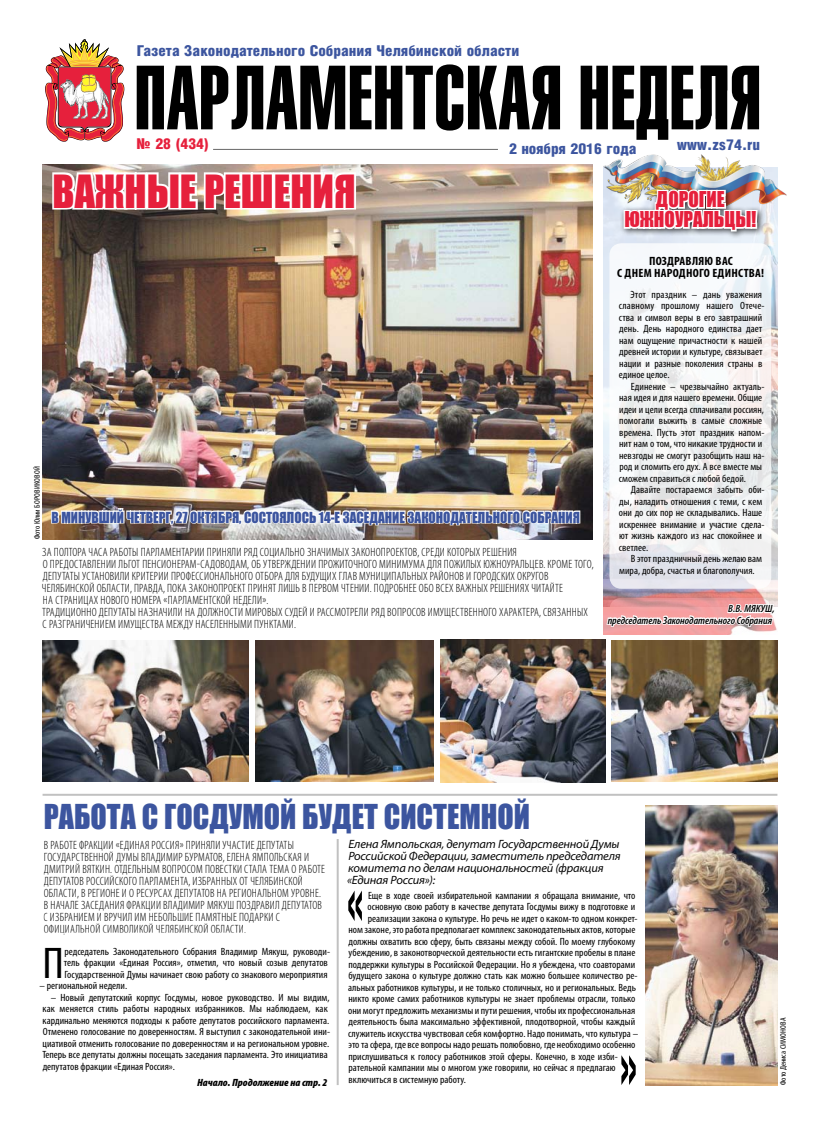
<style>
.page{position:relative;width:820px;height:1134px;background:#fff}
.page>*{position:absolute;margin:0;border:0;box-sizing:border-box;transform-origin:0 0}
.t1{font:condensed 44.6px "Myriad Pro";color:#000;scale:1.05 1}
.t2{font:42px "Impact";color:#e6203c;scale:.95 1}
.t3{font:31.5px "Impact";color:#3c559f;scale:.95 1}
.t4{font:20.1px/20.1px "Impact";color:#e6203c;text-align:center;scale:.95 1}
.t5{font:900 15px "Helios Cond";color:#3c559f;scale:1.05 1}
.t6{font:900 15px "Helios Cond";color:#e6203c;scale:1.05 1}
.t7{font:14px "Impact";color:#3c559f;scale:.95 1}
.t8{font:300 condensed 12px/12px "Myriad Pro";letter-spacing:.02em;color:#000}
.t9{font:italic semi-expanded 12px/12px "Myriad Pro";letter-spacing:-.015em;color:#000;scale:.95 1}
.t10{font:700 condensed 12px/11.5px "Myriad Pro";letter-spacing:.02em;color:#000;text-align:center;scale:1.05 1}
.t11{font:condensed 10.5px/11.5px "Myriad Pro";color:#000;scale:1.05 1}
.t12{font:italic 600 condensed 10.5px/11.5px "Myriad Pro";color:#000;text-align:right;scale:1.05 1}
.t13{font:italic 900 condensed 10.5px "Myriad Pro";color:#000;scale:1.05 1}
.t14{font:condensed 8px "Myriad Pro";letter-spacing:.02em;color:#000;scale:1.05 1}
.t15{font:condensed 8px "Myriad Pro";color:#000;scale:1.05 1}
</style>
<div class="page">
<img style="left:603px;top:218px;width:174px;height:294px">
<svg style="left:362px;top:64px;width:396px;height:67px;fill:#000"></svg>
<hr style="left:213px;top:149px;width:284px;height:1px;background:#676767">
<hr style="left:43px;top:794px;width:734px;height:2px;background:#c1c1c1">
<hr style="left:336px;top:839px;width:2px;height:246px;background:#c1c1c1">
<img style="left:43px;top:164px;width:549px;height:375px">
<img style="left:440px;top:640px;width:165px;height:142px">
<img style="left:43px;top:640px;width:206px;height:142px">
<img style="left:603px;top:159px;width:184px;height:59px">
<div style="left:619px;top:185px;width:146px;height:54px;background:#000;opacity:.75"></div>
<svg style="left:622px;top:66px;width:139px;height:177px"></svg>
<svg style="left:45px;top:40px;width:317px;height:176px"></svg>
<img style="left:645px;top:805px;width:132px;height:280px">
<img style="left:48px;top:485px;width:537px;height:189px">
<svg style="left:348px;top:890px;width:14px;height:31px"></svg>
<svg style="left:621px;top:1055px;width:14px;height:30px"></svg>
<img style="left:603px;top:512px;width:174px;height:122px">
<svg style="left:605px;top:538px;width:172px;height:94px"></svg>
<svg style="left:609px;top:243px;width:162px;height:346px;fill:#f5f4f4"></svg>
<img style="left:255px;top:640px;width:178px;height:142px">
<img style="left:611px;top:640px;width:166px;height:142px">
<h3 class="t5" style="left:137px;top:42px;width:365px">Газета Законодательного Cобрания Челябинской области</h3>
<h3 class="t6" style="left:136px;top:135px;width:71px">№ 28 (434)</h3>
<h2 class="t2" style="left:53px;top:158px;width:320px">Важные решения</h2>
<h3 class="t5" style="left:677px;top:136px;width:80px">www.zs74.ru</h3>
<h3 class="t5" style="left:509px;top:140px;width:123px">2 ноября 2016 года</h3>
<h3 class="t4" style="left:624px;top:189px;width:140px">Дорогие южноуральцы!</h3>
<p class="t14" style="left:32px;top:539px;width:71px;rotate:-90deg">Фото Юлии БОРОВИКОВОЙ</p>
<h3 class="t7" style="left:51px;top:506px;width:557px">В минувший четверг, 27 октября, состоялось 14-е заседание Законодательного Собрания</h3>
<p class="t8" style="left:42px;top:546px;width:553px">За полтора часа работы парламентарии приняли ряд социально значимых законопроектов, среди которых решения<br>о предоставлении льгот пенсионерам-садоводам, об утверждении прожиточного минимума для пожилых южноуральцев. Кроме того, депутаты установили критерии профессионального отбора для будущих глав муниципальных районов и городских округов Челябинской области, правда, пока законопроект принят лишь в первом чтении. Подробнее обо всех важных решениях читайте<br>на страницах нового номера «Парламентской недели».<br>Традиционно депутаты назначили на должности мировых судей и рассмотрели ряд вопросов имущественного характера, связанных с разграничением имущества между населенными пунктами.</p>
<p class="t10" style="left:617px;top:255px;width:141px">Поздравляю вас<br>с Днем народного единства!</p>
<p class="t11" style="left:618px;top:289px;width:140px;text-indent:12px">Этот праздник – дань уважения славному прошлому нашего Отече&shy;ства и символ веры в его завтрашний день. День народного единства дает нам ощущение причастности к нашей древней истории и культуре, связывает нации и разные поколения страны в единое целое.</p>
<p class="t11" style="left:618px;top:381px;width:140px;text-indent:12px">Единение – чрезвычайно актуаль&shy;ная идея и для нашего времени. Общие идеи и цели всегда сплачивали россиян, помогали выжить в самые сложные времена. Пусть этот праздник напом&shy;нит нам о том, что никакие трудности и невзгоды не смогут разобщить наш на&shy;род и сломить его дух. А все вместе мы сможем справиться с любой бедой.</p>
<p class="t11" style="left:618px;top:484px;width:140px;text-indent:12px">Давайте постараемся забыть оби&shy;ды, наладить отношения с теми, с кем они до сих пор не складывались. Наше искреннее внимание и участие сдела&shy;ют жизнь каждого из нас спокойнее и светлее.</p>
<p class="t11" style="left:619px;top:553px;width:138px;text-indent:12px">В этот праздничный день желаю вам мира, добра, счастья и благополучия.</p>
<p class="t12" style="left:607px;top:603px;width:160px">В.В. МЯКУШ,<br>председатель Законодательного Собрания</p>
<h3 class="t3" style="left:44px;top:793px;width:513px">Работа с Госдумой будет системной</h3>
<p class="t8" style="left:44px;top:839px;width:283px">В работе фракции «Единая Россия» приняли участие депутаты Государственной Думы Владимир Бурматов, Елена Ямпольская и Дмитрий Вяткин. Отдельным вопросом повестки стала тема о работе депутатов российского парламента, избранных от Челябинской области, в регионе и о ресурсах депутатов на региональном уровне.<br>В начале заседания фракции Владимир Мякуш поздравил депутатов с избранием и вручил им небольшие памятные подарки с официальной символикой Челябинской области.</p>
<h1 class="t1" style="left:43px;top:936px;width:22px">П</h1>
<p class="t11" style="left:64px;top:945px;width:255px">редседатель Законодательного Собрания Владимир Мякуш, руководи&shy;тель фракции «Единая Россия», отметил, что новый созыв депутатов<br>Государственной Думы начинает свою работу со знакового мероприятия</p>
<p class="t11" style="left:39px;top:980px;width:85px">– региональной недели.</p>
<p class="t11" style="left:42px;top:991px;width:275px;text-indent:8px">– Новый депутатский корпус Госдумы, новое руководство. И мы видим, как меняется стиль работы народных избранников. Мы наблюдаем, как кардинально меняются подходы к работе депутатов российского парламента.<br>Отменено голосование по доверенностям. Я выступил с законодательной ини&shy;циативой отменить голосование по доверенностям и на региональном уровне.<br>Теперь все депутаты должны посещать заседания парламента. Это инициатива депутатов фракции «Единая Россия».</p>
<p class="t13" style="left:197px;top:1077px;width:126px">Начало. Продолжение на стр. 2</p>
<p class="t9" style="left:347px;top:838px;width:289px">Елена Ямпольская, депутат Государственной Думы Российской Федерации, заместитель председателя комитета по делам национальностей (фракция «Единая Россия»):</p>
<p class="t11" style="left:368px;top:889px;width:256px">Еще в ходе своей избирательной кампании я обращала внимание, что</p>
<p class="t11" style="left:367px;top:901px;width:256px">основную свою работу в качестве депутата Госдумы вижу в подготовке и</p>
<p class="t11" style="left:368px;top:912px;width:258px">реализации закона о культуре. Но речь не идет о каком-то одном конкрет-</p>
<p class="t11" style="left:348px;top:924px;width:275px">ном законе, это работа предполагает комплекс законодательных актов, которые</p>
<p class="t11" style="left:348px;top:935px;width:274px">должны охватить всю сферу, быть связаны между собой. По моему глубокому</p>
<p class="t11" style="left:348px;top:947px;width:274px">убеждению, в законотворческой деятельности есть гигантские пробелы в плане</p>
<p class="t11" style="left:348px;top:958px;width:274px">поддержки культуры в Российской Федерации. Но я убеждена, что соавторами</p>
<p class="t11" style="left:348px;top:970px;width:277px">будущего закона о культуре должно стать как можно большее количество ре-</p>
<p class="t11" style="left:348px;top:981px;width:275px">альных работников культуры, и не только столичных, но и региональных. Ведь</p>
<p class="t11" style="left:348px;top:993px;width:275px">никто кроме самих работников культуры не знает проблемы отрасли, только</p>
<p class="t11" style="left:348px;top:1004px;width:275px">они могут предложить механизмы и пути решения, чтобы их профессиональная</p>
<p class="t11" style="left:348px;top:1016px;width:274px">деятельность была максимально эффективной, плодотворной, чтобы каждый</p>
<p class="t11" style="left:348px;top:1027px;width:278px">служитель искусства чувствовал себя комфортно. Надо понимать, что культура –</p>
<p class="t11" style="left:348px;top:1039px;width:275px">это та сфера, где все вопросы надо решать полюбовно, где необходимо особенно</p>
<p class="t11" style="left:348px;top:1050px;width:258px">прислушиваться к голосу работников этой сферы. Конечно, в ходе изби-</p>
<p class="t11" style="left:348px;top:1062px;width:256px">рательной кампании мы о многом уже говорили, но сейчас я предлагаю</p>
<p class="t11" style="left:348px;top:1073px;width:113px">включиться в системную работу.</p>
<p class="t15" style="left:778px;top:1085px;width:65px;rotate:-90deg">Фото Дениса Симонова</p>
</div>
